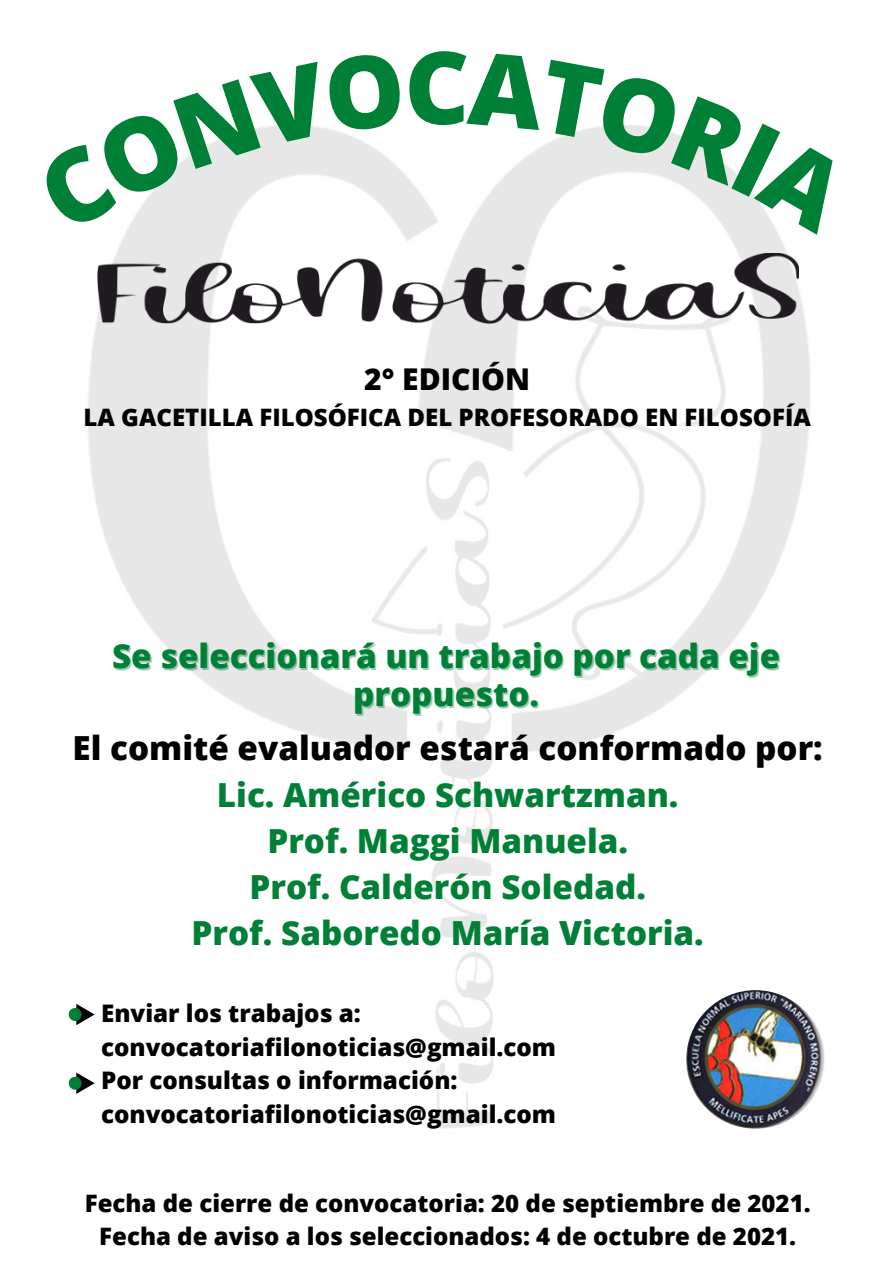
<style>
.page{position:relative;width:894px;height:1264px;background:#fff}
.page>*{position:absolute;margin:0;border:0;box-sizing:border-box;transform-origin:0 0}
.t1{font:800 100.65px "Open Sans";color:#008037}
.t2{font:800 33.15px/38.2px "Open Sans";color:#008037;text-align:center}
.t3{font:800 33.15px "Open Sans";color:#000}
.t4{font:800 30px "Open Sans";color:#000}
.t5{font:800 24.15px/33.8px "Open Sans";color:#000}
.t6{font:800 24px "Open Sans";color:#000}
</style>
<div class="page">
<img style="left:68px;top:173px;width:757px;height:956px">
<img style="left:686px;top:990px;width:138px;height:138px;border-radius:50%">
<img style="left:97px;top:254px;width:700px;height:69px">
<svg style="left:69px;top:1003px;width:26px;height:22px"></svg>
<svg style="left:69px;top:1072px;width:26px;height:21px"></svg>
<svg style="left:68px;top:125px;width:335px;height:108px"></svg>
<svg style="left:466px;top:125px;width:359px;height:110px"></svg>
<p class="t1" style="left:404px;top:17px;width:68px">C</p>
<p class="t4" style="left:364px;top:358px;width:167px">2° EDICIÓN</p>
<p class="t6" style="left:83px;top:400px;width:728px">LA GACETILLA FILOSÓFICA DEL PROFESORADO EN FILOSOFÍA</p>
<p class="t2" style="left:112px;top:636px;width:669px">Se seleccionará un trabajo por cada eje propuesto.</p>
<p class="t3" style="left:73px;top:725px;width:751px">El comité evaluador estará conformado por:</p>
<p class="t2" style="left:217px;top:774px;width:463px">Lic. Américo Schwartzman.</p>
<p class="t2" style="left:267px;top:820px;width:362px">Prof. Maggi Manuela.</p>
<p class="t2" style="left:249px;top:867px;width:398px">Prof. Calderón Soledad.</p>
<p class="t2" style="left:191px;top:913px;width:513px">Prof. Saboredo María Victoria.</p>
<p class="t5" style="left:101px;top:995px;width:456px">Enviar los trabajos a: convocatoriafilonoticias@gmail.com</p>
<p class="t5" style="left:101px;top:1063px;width:456px">Por consultas o información: convocatoriafilonoticias@gmail.com</p>
<p class="t6" style="left:85px;top:1186px;width:727px">Fecha de cierre de convocatoria: 20 de septiembre de 2021.</p>
<p class="t6" style="left:99px;top:1219px;width:698px">Fecha de aviso a los seleccionados: 4 de octubre de 2021.</p>
</div>
